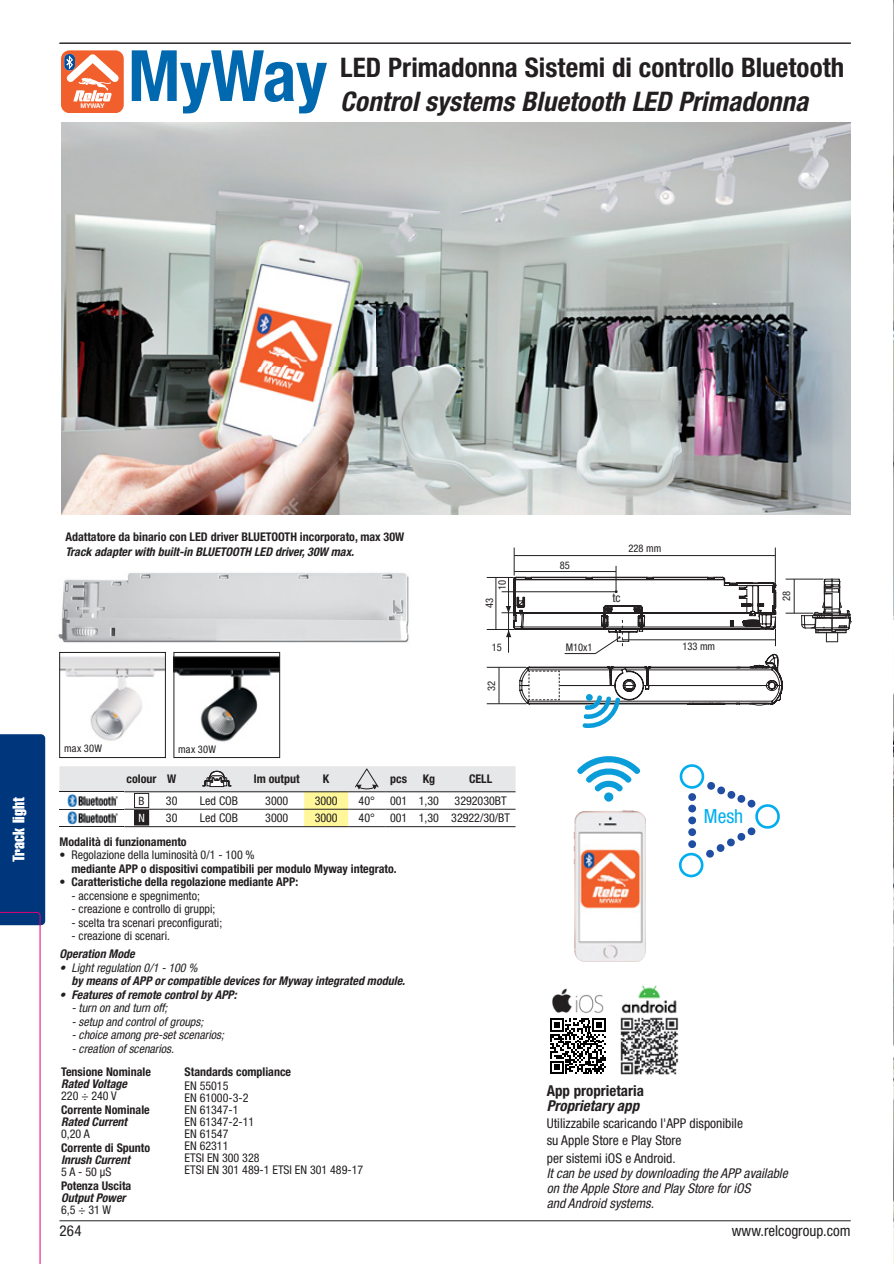
<style>
.page{position:relative;width:894px;height:1264px;background:#fff}
.page>*{position:absolute;margin:0;border:0;box-sizing:border-box;transform-origin:0 0}
.t1{font:700 condensed 27px "Helvetica Neue LT Std";letter-spacing:.005em;color:#231f20}
.t2{font:italic 700 condensed 27px "Helvetica Neue LT Std";letter-spacing:.005em;color:#231f20}
.t3{font:condensed 19.5px "Helvetica Neue LT Std";color:#00aeef}
.t4{font:16.5px "Helvetica LT Std Comp";letter-spacing:.01em;color:#fff}
.t5{font:condensed 15px "Helvetica Neue LT Std";color:#231f20}
.t6{font:700 condensed 15px "Helvetica Neue LT Std";color:#231f20}
.t7{font:italic 700 condensed 15px "Helvetica Neue LT Std";color:#231f20}
.t8{font:italic condensed 13.5px/15px "Helvetica Neue LT Std";color:#231f20}
.t9{font:condensed 13.5px/17.1px "Helvetica Neue LT Std";color:#231f20}
.t10{font:condensed 12px/12px "Helvetica Neue LT Std";color:#231f20}
.t11{font:700 condensed 12px "Helvetica Neue LT Std";color:#231f20}
.t12{font:italic 700 condensed 12px "Helvetica Neue LT Std";color:#231f20}
.t13{font:italic condensed 12px "Helvetica Neue LT Std";color:#231f20}
.t14{font:condensed 11.55px "Helvetica Neue LT Std";color:#231f20}
.t15{font:condensed 11.55px "Helvetica Neue LT Std";color:#fff}
.t16{font:condensed 10.5px "Helvetica Neue LT Std";color:#231f20}
.t17{font:700 6.45px "Helvetica Rounded LT Std";letter-spacing:-.01em;color:#fff}
.s1{font-weight:400}
</style>
<div class="page">
<svg style="left:0;top:734px;width:45px;height:530px"></svg>
<hr style="left:59px;top:1220px;width:791px;height:1px;background:#231f20">
<hr style="left:59px;top:43px;width:791px;height:1px;background:#231f20">
<svg style="left:550px;top:1018px;width:55px;height:56px"></svg>
<img style="left:552px;top:988px;width:52px;height:25px">
<svg style="left:132px;top:50px;width:195px;height:63px"></svg>
<img style="left:58px;top:573px;width:351px;height:81px">
<svg style="left:577px;top:756px;width:63px;height:46px"></svg>
<svg style="left:486px;top:547px;width:366px;height:181px"></svg>
<div style="left:688px;top:828px;width:8px;height:8px;background:#1f4ea2;border-radius:50%"></div>
<div style="left:688px;top:816px;width:8px;height:8px;background:#1f4ea2;border-radius:50%"></div>
<div style="left:688px;top:804px;width:8px;height:8px;background:#1f4ea2;border-radius:50%"></div>
<div style="left:688px;top:793px;width:8px;height:8px;background:#1f4ea2;border-radius:50%"></div>
<div style="left:707px;top:782px;width:8px;height:8px;background:#1f4ea2;border-radius:50%"></div>
<div style="left:717px;top:786px;width:8px;height:8px;background:#1f4ea2;border-radius:50%"></div>
<div style="left:727px;top:791px;width:8px;height:8px;background:#1f4ea2;border-radius:50%"></div>
<div style="left:737px;top:795px;width:8px;height:8px;background:#1f4ea2;border-radius:50%"></div>
<div style="left:688px;top:840px;width:8px;height:8px;background:#1f4ea2;border-radius:50%"></div>
<img style="left:61px;top:123px;width:789px;height:391px">
<div style="left:679px;top:853px;width:24px;height:24px;border:3px solid #00aeef;border-radius:50%"></div>
<div style="left:679px;top:764px;width:25px;height:25px;border:3px solid #00aeef;border-radius:50%"></div>
<svg style="left:706px;top:800px;width:74px;height:58px"></svg>
<img style="left:61px;top:656px;width:103px;height:85px">
<div style="left:59px;top:652px;width:107px;height:105px;border:1px solid #231f20"></div>
<img style="left:176px;top:656px;width:102px;height:86px">
<div style="left:174px;top:652px;width:106px;height:105px;border:1px solid #231f20"></div>
<img style="left:573px;top:810px;width:72px;height:152px">
<hr style="left:59px;top:826px;width:65px;height:1px;background:#231f20">
<hr style="left:124px;top:826px;width:35px;height:1px;background:#231f20">
<hr style="left:159px;top:826px;width:189px;height:1px;background:#231f20">
<hr style="left:385px;top:826px;width:130px;height:1px;background:#231f20">
<hr style="left:348px;top:826px;width:37px;height:1px;background:#231f20">
<svg style="left:59px;top:766px;width:456px;height:60px"></svg>
<img style="left:66px;top:794px;width:51px;height:13px">
<div style="left:134px;top:793px;width:15px;height:14px;background:#fff"></div>
<div style="left:134px;top:793px;width:15px;height:14px;border:1px solid #231f20"></div>
<img style="left:66px;top:811px;width:51px;height:13px">
<div style="left:134px;top:811px;width:15px;height:14px;background:#231f20"></div>
<div style="left:134px;top:810px;width:15px;height:15px;border:1px solid #231f20"></div>
<img style="left:620px;top:1017px;width:59px;height:58px">
<img style="left:621px;top:985px;width:56px;height:29px">
<img style="left:893px;top:0;width:1px;height:1264px">
<div style="left:61px;top:50px;width:63px;height:63px;background:#f15f2c;border-radius:8px"></div>
<svg style="left:64px;top:54px;width:55px;height:48px"></svg>
<h1 class="t1" style="left:340px;top:57px;width:505px">LED Primadonna Sistemi di controllo Bluetooth</h1>
<p class="t17" style="left:81px;top:102px;width:25px">MYWAY</p>
<h1 class="t2" style="left:340px;top:92px;width:469px">Control systems Bluetooth LED Primadonna</h1>
<h3 class="t4" style="left:13px;top:862px;width:66px;rotate:-90deg">Track light</h3>
<p class="t11" style="left:65px;top:532px;width:340px">Adattatore da binario con LED driver BLUETOOTH incorporato, max 30W</p>
<p class="t12" style="left:65px;top:547px;width:290px">Track adapter with built-in BLUETOOTH LED driver, 30W max.</p>
<p class="t16" style="left:498px;top:590px;width:12px;rotate:-90deg">10</p>
<p class="t16" style="left:560px;top:561px;width:12px">85</p>
<p class="t16" style="left:628px;top:545px;width:34px">228 mm</p>
<p class="t10" style="left:612px;top:593px;width:10px">tc</p>
<p class="t16" style="left:485px;top:608px;width:12px;rotate:-90deg">43</p>
<p class="t16" style="left:491px;top:643px;width:12px">15</p>
<p class="t16" style="left:682px;top:643px;width:34px">133 mm</p>
<p class="t16" style="left:565px;top:643px;width:28px">M10x1</p>
<p class="t16" style="left:488px;top:690px;width:12px;rotate:-90deg">32</p>
<p class="t16" style="left:64px;top:745px;width:39px">max 30W</p>
<p class="t16" style="left:178px;top:745px;width:39px">max 30W</p>
<p class="t11" style="left:127px;top:774px;width:51px">colour W</p>
<p class="t11" style="left:254px;top:774px;width:47px">lm output</p>
<p class="t11" style="left:323px;top:774px;width:8px">K</p>
<p class="t11" style="left:390px;top:774px;width:18px">pcs</p>
<p class="t11" style="left:422px;top:774px;width:14px">Kg</p>
<p class="t11" style="left:469px;top:774px;width:25px">CELL</p>
<p class="t14" style="left:139px;top:796px;width:7px">B</p>
<p class="t10" style="left:166px;top:796px;width:13px">30</p>
<p class="t10" style="left:200px;top:796px;width:40px">Led COB</p>
<p class="t10" style="left:265px;top:796px;width:25px">3000</p>
<p class="t10" style="left:314px;top:796px;width:25px">3000</p>
<p class="t10" style="left:358px;top:796px;width:18px">40°</p>
<p class="t10" style="left:390px;top:796px;width:50px">001 1,30</p>
<p class="t10" style="left:454px;top:796px;width:54px">3292030BT</p>
<p class="t15" style="left:138px;top:814px;width:8px">N</p>
<p class="t10" style="left:166px;top:813px;width:13px">30</p>
<p class="t10" style="left:200px;top:813px;width:40px">Led COB</p>
<p class="t10" style="left:265px;top:813px;width:25px">3000</p>
<p class="t10" style="left:314px;top:813px;width:25px">3000</p>
<p class="t10" style="left:358px;top:813px;width:18px">40°</p>
<p class="t10" style="left:390px;top:813px;width:121px">001 1,30 32922/30/BT</p>
<p class="t11" style="left:59px;top:837px;width:129px">Modalità di funzionamento</p>
<p class="t10" style="left:59px;top:850px;width:197px">• Regolazione della luminosità 0/1 - 100 %</p>
<p class="t11" style="left:71px;top:864px;width:327px">mediante APP o dispositivi compatibili per modulo Myway integrato.</p>
<p class="t11" style="left:59px;top:878px;width:240px"><span class="s1">•</span> Caratteristiche della regolazione mediante APP:</p>
<p class="t10" style="left:71px;top:891px;width:130px">- accensione e spegnimento;</p>
<p class="t10" style="left:71px;top:904px;width:145px">- creazione e controllo di gruppi;</p>
<p class="t10" style="left:71px;top:918px;width:152px">- scelta tra scenari preconfigurati;</p>
<p class="t10" style="left:71px;top:931px;width:100px">- creazione di scenari.</p>
<p class="t12" style="left:59px;top:949px;width:77px">Operation Mode</p>
<p class="t13" style="left:59px;top:963px;width:140px">• Light regulation 0/1 - 100 %</p>
<p class="t12" style="left:71px;top:976px;width:335px">by means of APP or compatible devices for Myway integrated module.</p>
<p class="t12" style="left:59px;top:990px;width:179px"><span class="s1">•</span> Features of remote control by APP:</p>
<p class="t13" style="left:71px;top:1003px;width:97px">- turn on and turn off;</p>
<p class="t13" style="left:71px;top:1017px;width:133px">- setup and control of groups;</p>
<p class="t13" style="left:71px;top:1030px;width:154px">- choice among pre-set scenarios;</p>
<p class="t13" style="left:71px;top:1044px;width:104px">- creation of scenarios.</p>
<h2 class="t3" style="left:704px;top:809px;width:41px">Mesh</h2>
<p class="t16" style="left:782px;top:600px;width:12px;rotate:-90deg">28</p>
<p class="t11" style="left:61px;top:1067px;width:91px">Tensione Nominale</p>
<p class="t12" style="left:61px;top:1079px;width:67px">Rated Voltage</p>
<p class="t10" style="left:61px;top:1091px;width:57px">220 ÷ 240 V</p>
<p class="t11" style="left:61px;top:1105px;width:90px">Corrente Nominale</p>
<p class="t12" style="left:61px;top:1117px;width:67px">Rated Current</p>
<p class="t10" style="left:61px;top:1129px;width:30px">0,20 A</p>
<p class="t11" style="left:61px;top:1143px;width:91px">Corrente di Spunto</p>
<p class="t12" style="left:61px;top:1155px;width:70px">Inrush Current</p>
<p class="t10" style="left:61px;top:1167px;width:52px">5 A - 50 μS</p>
<p class="t11" style="left:61px;top:1182px;width:72px">Potenza Uscita</p>
<p class="t12" style="left:61px;top:1194px;width:66px">Output Power</p>
<p class="t10" style="left:61px;top:1205px;width:51px">6,5 ÷ 31 W</p>
<p class="t11" style="left:184px;top:1067px;width:108px">Standards compliance</p>
<p class="t10" style="left:184px;top:1081px;width:180px">EN 55015<br>EN 61000-3-2<br>EN 61347-1<br>EN 61347-2-11<br>EN 61547<br>EN 62311<br>ETSI EN 300 328<br>ETSI EN 301 489-1 ETSI EN 301 489-17</p>
<p class="t6" style="left:546px;top:1085px;width:99px">App proprietaria</p>
<p class="t7" style="left:546px;top:1100px;width:94px">Proprietary app</p>
<p class="t9" style="left:546px;top:1116px;width:198px">Utilizzabile scaricando l'APP disponibile su Apple Store e Play Store<br>per sistemi iOS e Android.</p>
<p class="t8" style="left:546px;top:1167px;width:242px">It can be used by downloading the APP available on the Apple Store and Play Store for iOS<br>and Android systems.</p>
<p class="t5" style="left:59px;top:1225px;width:24px">264</p>
<p class="t5" style="left:731px;top:1225px;width:120px">www.relcogroup.com</p>
</div>
